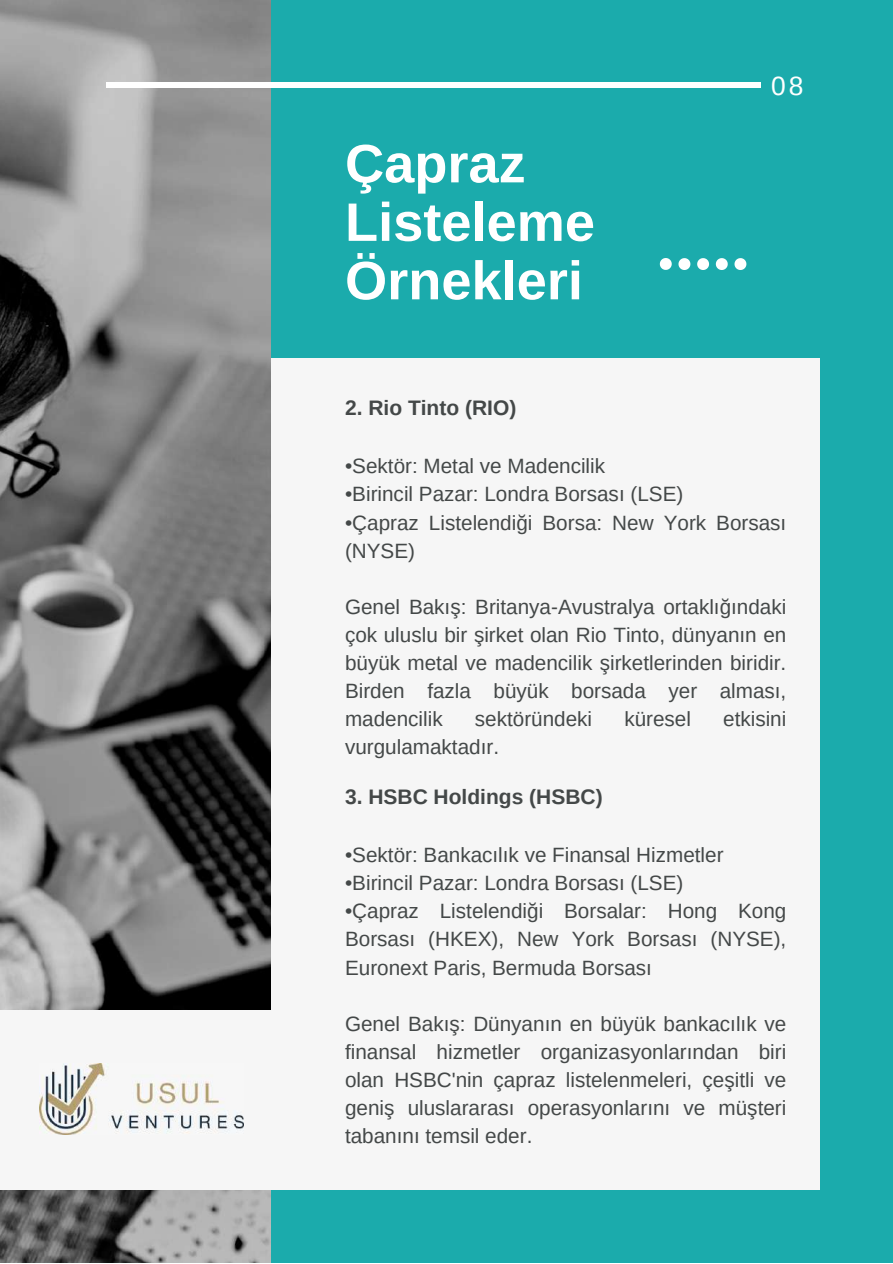
<style>
.page{position:relative;width:893px;height:1264px;background:#fff}
.page>*{position:absolute;margin:0;border:0;box-sizing:border-box;transform-origin:0 0}
.t1{font:700 54.15px/58.5px "Arimo";color:#fff}
.t2{font:26.4px "Arimo";color:#fff}
.t3{font:700 21px "Arimo";color:#444848}
.t4{font:20.7px/28px "Arimo";color:#444848;text-align:justify}
</style>
<div class="page">
<div style="left:0;top:0;width:892px;height:1262px;background:#1babac"></div>
<div style="left:142px;top:358px;width:678px;height:831px;background:#f6f6f6"></div>
<img style="left:0;top:0;width:271px;height:1262px">
<svg style="left:659px;top:258px;width:12px;height:12px"></svg>
<svg style="left:678px;top:258px;width:12px;height:12px"></svg>
<svg style="left:697px;top:258px;width:12px;height:12px"></svg>
<svg style="left:715px;top:258px;width:12px;height:12px"></svg>
<svg style="left:734px;top:258px;width:12px;height:12px"></svg>
<div style="left:106px;top:82px;width:654px;height:5px;background:#fff"></div>
<div style="left:0;top:1009px;width:271px;height:180px;background:#f6f6f6"></div>
<img style="left:40px;top:1063px;width:203px;height:71px">
<h1 class="t1" style="left:345px;top:134px;width:251px">Çapraz<br>Listeleme<br>Örnekleri</h1>
<p class="t2" style="left:771px;top:71px;width:34px">08</p>
<p class="t3" style="left:345px;top:396px;width:173px">2. Rio Tinto (RIO)</p>
<p class="t4" style="left:345px;top:452px;width:261px">•Sektör: Metal ve Madencilik</p>
<p class="t4" style="left:345px;top:480px;width:340px">•Birincil Pazar: Londra Borsası (LSE)</p>
<p class="t4" style="left:345px;top:508px;width:443px">•Çapraz Listelendiği Borsa: New York Borsası (NYSE)</p>
<p class="t4" style="left:345px;top:592px;width:443px">Genel Bakış: Britanya-Avustralya ortaklığındaki çok uluslu bir şirket olan Rio Tinto, dünyanın en büyük metal ve madencilik şirketlerinden biridir.<br>Birden fazla büyük borsada yer alması, madencilik</p>
<p class="t4" style="left:475px;top:705px;width:119px">sektöründeki</p>
<p class="t4" style="left:624px;top:705px;width:68px">küresel</p>
<p class="t4" style="left:723px;top:705px;width:65px">etkisini</p>
<p class="t4" style="left:345px;top:733px;width:155px">vurgulamaktadır.</p>
<p class="t3" style="left:345px;top:784px;width:259px">3. HSBC Holdings (HSBC)</p>
<p class="t4" style="left:345px;top:840px;width:380px">•Sektör: Bankacılık ve Finansal Hizmetler</p>
<p class="t4" style="left:345px;top:869px;width:340px">•Birincil Pazar: Londra Borsası (LSE)</p>
<p class="t4" style="left:345px;top:897px;width:443px">•Çapraz Listelendiği Borsalar: Hong Kong Borsası (HKEX), New York Borsası (NYSE), Euronext Paris, Bermuda Borsası</p>
<p class="t4" style="left:345px;top:1009px;width:443px">Genel Bakış: Dünyanın en büyük bankacılık ve finansal hizmetler organizasyonlarından biri olan HSBC'nin çapraz listelenmeleri, çeşitli ve geniş uluslararası operasyonlarını ve müşteri tabanını temsil eder.</p>
</div>
